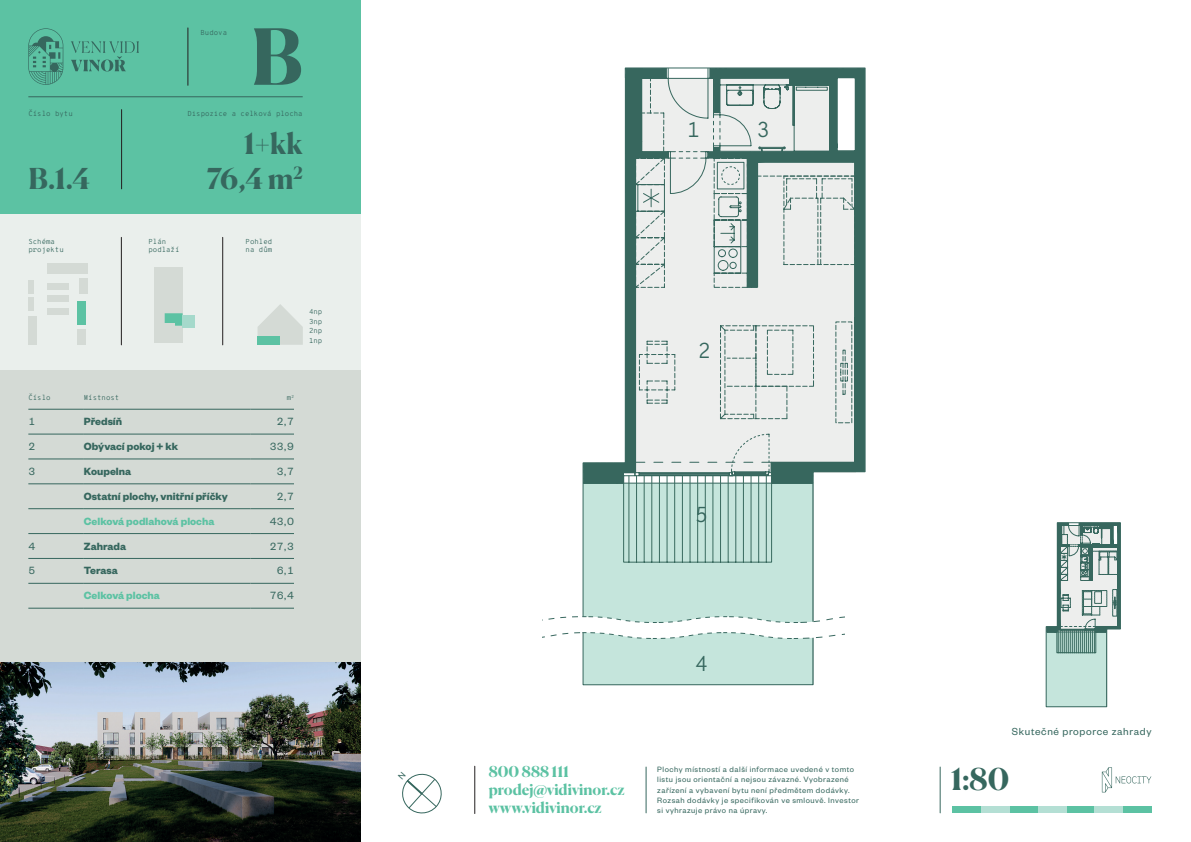
<style>
.page{position:relative;width:1191px;height:842px;background:#fff}
.page>*{position:absolute;margin:0;border:0;box-sizing:border-box;transform-origin:0 0}
.t1{font:700 77.1px "Canela";color:#36675e}
.t2{font:700 30px "Canela";color:#36675e}
.t3{font:700 28.8px/34.6px "Canela";color:#36675e;text-align:right}
.t4{font:300 21.6px "Overpass Mono";color:#36675e}
.t5{font:700 15px/18px "Canela";color:#5cc2a3}
.t6{font:700 11.5px "Founders Grotesk";color:#36675e}
.t7{font:700 11.5px "Founders Grotesk";color:#5cc2a3}
.t8{font:11.5px "Founders Grotesk";color:#36675e}
.t9{font:11.2px "Founders Grotesk";letter-spacing:.06em;color:#36675e}
.t10{font:8.5px/10.2px "Founders Grotesk";letter-spacing:.06em;color:#36675e}
.t11{font:300 7.2px/8.6px "Overpass Mono";color:#36675e}
</style>
<div class="page">
<div style="left:0;top:203px;width:360px;height:167px;background:#eaefec"></div>
<div style="left:0;top:0;width:360px;height:213px;background:#5cc2a3"></div>
<svg style="left:257px;top:304px;width:46px;height:41px"></svg>
<div style="left:257px;top:336px;width:23px;height:9px;background:#5cc2a3"></div>
<div style="left:47px;top:283px;width:21px;height:6px;background:#d4dad5"></div>
<div style="left:47px;top:296px;width:21px;height:6px;background:#d4dad5"></div>
<div style="left:79px;top:278px;width:8px;height:16px;background:#d4dad5"></div>
<div style="left:77px;top:301px;width:9px;height:24px;background:#5cc2a3"></div>
<div style="left:77px;top:329px;width:9px;height:16px;background:#d4dad5"></div>
<div style="left:28px;top:316px;width:9px;height:28px;background:#d4dad5"></div>
<div style="left:28px;top:297px;width:5px;height:14px;background:#d4dad5"></div>
<div style="left:28px;top:280px;width:5px;height:14px;background:#d4dad5"></div>
<div style="left:47px;top:263px;width:40px;height:10px;background:#d4dad5"></div>
<div style="left:47px;top:308px;width:21px;height:7px;background:#d4dad5"></div>
<div style="left:154px;top:267px;width:29px;height:76px;background:#d4dad5"></div>
<svg style="left:165px;top:313px;width:18px;height:13px"></svg>
<div style="left:183px;top:315px;width:12px;height:12px;background:#a5d9cb"></div>
<div style="left:163px;top:323px;width:11px;height:6px;background:#d4dad5"></div>
<svg style="left:583px;top:68px;width:282px;height:617px"></svg>
<svg style="left:583px;top:68px;width:272px;height:494px"></svg>
<svg style="left:542px;top:616px;width:303px;height:23px"></svg>
<div style="left:845px;top:599px;width:24px;height:61px;background:#fff"></div>
<hr style="left:28px;top:97px;width:275px;height:1px;background:#36675e">
<svg style="left:28px;top:28px;width:111px;height:57px"></svg>
<hr style="left:474px;top:766px;width:1px;height:47px;background:#231f20">
<hr style="left:121px;top:237px;width:1px;height:108px;background:#231f20">
<hr style="left:222px;top:237px;width:1px;height:108px;background:#231f20">
<hr style="left:188px;top:28px;width:1px;height:57px;background:#231f20">
<hr style="left:121px;top:110px;width:1px;height:79px;background:#231f20">
<div style="left:0;top:370px;width:360px;height:365px;background:#d4dad5"></div>
<hr style="left:28px;top:409px;width:56px;height:1px;background:#36675e">
<hr style="left:84px;top:409px;width:166px;height:1px;background:#36675e">
<hr style="left:250px;top:409px;width:44px;height:1px;background:#36675e">
<hr style="left:28px;top:434px;width:56px;height:1px;background:#36675e">
<hr style="left:84px;top:434px;width:166px;height:1px;background:#36675e">
<hr style="left:250px;top:434px;width:44px;height:1px;background:#36675e">
<hr style="left:28px;top:459px;width:56px;height:1px;background:#36675e">
<hr style="left:84px;top:459px;width:166px;height:1px;background:#36675e">
<hr style="left:250px;top:459px;width:44px;height:1px;background:#36675e">
<hr style="left:28px;top:484px;width:56px;height:1px;background:#36675e">
<hr style="left:84px;top:484px;width:166px;height:1px;background:#36675e">
<hr style="left:250px;top:484px;width:44px;height:1px;background:#36675e">
<hr style="left:28px;top:508px;width:56px;height:1px;background:#36675e">
<hr style="left:84px;top:508px;width:166px;height:1px;background:#36675e">
<hr style="left:250px;top:508px;width:44px;height:1px;background:#36675e">
<hr style="left:28px;top:533px;width:56px;height:1px;background:#36675e">
<hr style="left:84px;top:533px;width:166px;height:1px;background:#36675e">
<hr style="left:250px;top:533px;width:44px;height:1px;background:#36675e">
<hr style="left:28px;top:558px;width:56px;height:1px;background:#36675e">
<hr style="left:84px;top:558px;width:166px;height:1px;background:#36675e">
<hr style="left:250px;top:558px;width:44px;height:1px;background:#36675e">
<hr style="left:28px;top:583px;width:56px;height:1px;background:#36675e">
<hr style="left:84px;top:583px;width:166px;height:1px;background:#36675e">
<hr style="left:250px;top:583px;width:44px;height:1px;background:#36675e">
<hr style="left:28px;top:608px;width:56px;height:1px;background:#36675e">
<hr style="left:84px;top:608px;width:166px;height:1px;background:#36675e">
<hr style="left:250px;top:608px;width:44px;height:1px;background:#36675e">
<img style="left:0;top:662px;width:360px;height:180px">
<svg style="left:1101px;top:767px;width:50px;height:25px"></svg>
<hr style="left:646px;top:767px;width:1px;height:46px;background:#36675e">
<hr style="left:940px;top:767px;width:1px;height:46px;background:#36675e">
<div style="left:952px;top:806px;width:29px;height:7px;background:#5cc2a3"></div>
<div style="left:1123px;top:806px;width:28px;height:7px;background:#5cc2a3"></div>
<div style="left:1009px;top:806px;width:28px;height:7px;background:#5cc2a3"></div>
<div style="left:1066px;top:806px;width:28px;height:7px;background:#5cc2a3"></div>
<div style="left:981px;top:806px;width:28px;height:7px;background:#b4dfd4"></div>
<div style="left:1037px;top:806px;width:29px;height:7px;background:#b4dfd4"></div>
<div style="left:1094px;top:806px;width:29px;height:7px;background:#b4dfd4"></div>
<svg style="left:1045px;top:522px;width:75px;height:185px"></svg>
<svg style="left:402px;top:773px;width:40px;height:41px"></svg>
<p class="t11" style="left:28px;top:109px;width:46px">Číslo bytu</p>
<h3 class="t3" style="left:28px;top:159px;width:63px">B.1.4</h3>
<p class="t11" style="left:28px;top:237px;width:37px">Schéma projektu</p>
<p class="t11" style="left:200px;top:28px;width:28px">Budova</p>
<h1 class="t1" style="left:251px;top:-4px;width:54px">B</h1>
<p class="t11" style="left:187px;top:109px;width:117px">Dispozice a celková plocha</p>
<h3 class="t3" style="left:207px;top:124px;width:98px">1+kk<br>76,4 m<sup>2</sup></h3>
<p class="t11" style="left:148px;top:237px;width:33px">Plán podlaží</p>
<p class="t11" style="left:246px;top:237px;width:28px">Pohled na dům</p>
<p class="t11" style="left:309px;top:307px;width:15px;line-height:9.5px;text-align:justify">4np 3np 2np 1np</p>
<p class="t11" style="left:28px;top:393px;width:24px">Číslo</p>
<p class="t11" style="left:84px;top:393px;width:37px">Místnost</p>
<p class="t11" style="left:287px;top:393px;width:9px">m<sup>2</sup></p>
<h3 class="t8" style="left:28px;top:415px;width:8px">1</h3>
<h3 class="t6" style="left:84px;top:414px;width:40px">Předsíň</h3>
<h3 class="t8" style="left:277px;top:415px;width:19px">2,7</h3>
<h3 class="t8" style="left:28px;top:439px;width:8px">2</h3>
<h3 class="t6" style="left:84px;top:439px;width:96px">Obývací pokoj + kk</h3>
<h3 class="t8" style="left:270px;top:439px;width:26px">33,9</h3>
<h3 class="t8" style="left:28px;top:464px;width:8px">3</h3>
<h3 class="t6" style="left:84px;top:464px;width:49px">Koupelna</h3>
<h3 class="t8" style="left:277px;top:464px;width:19px">3,7</h3>
<h3 class="t6" style="left:84px;top:489px;width:145px">Ostatní plochy, vnitřní příčky</h3>
<h3 class="t8" style="left:277px;top:489px;width:19px">2,7</h3>
<h3 class="t7" style="left:84px;top:514px;width:132px">Celková podlahová plocha</h3>
<h3 class="t8" style="left:270px;top:514px;width:26px">43,0</h3>
<h3 class="t8" style="left:28px;top:539px;width:8px">4</h3>
<h3 class="t6" style="left:84px;top:539px;width:44px">Zahrada</h3>
<h3 class="t8" style="left:270px;top:539px;width:26px">27,3</h3>
<h3 class="t8" style="left:28px;top:564px;width:8px">5</h3>
<h3 class="t6" style="left:84px;top:563px;width:36px">Terasa</h3>
<h3 class="t8" style="left:277px;top:564px;width:19px">6,1</h3>
<h3 class="t7" style="left:84px;top:588px;width:78px">Celková plocha</h3>
<h3 class="t8" style="left:270px;top:589px;width:26px">76,4</h3>
<h3 class="t4" style="left:687px;top:112px;width:15px">1</h3>
<h3 class="t4" style="left:756px;top:112px;width:15px">3</h3>
<h3 class="t4" style="left:698px;top:332px;width:15px">2</h3>
<h3 class="t4" style="left:695px;top:497px;width:15px">5</h3>
<h3 class="t4" style="left:695px;top:646px;width:15px">4</h3>
<h3 class="t9" style="left:1012px;top:725px;width:141px">Skutečné proporce zahrady</h3>
<h3 class="t5" style="left:489px;top:761px;width:137px">800 888 111 prodej@vidivinor.cz www.vidivinor.cz</h3>
<h2 class="t2" style="left:950px;top:756px;width:60px">1:80</h2>
<p class="t10" style="left:657px;top:764px;width:203px">Plochy místností a další informace uvedené v tomto listu jsou orientační a nejsou závazné. Vyobrazené zařízení a vybavení bytu není předmětem dodávky.<br>Rozsah dodávky je specifikován ve smlouvě. Investor si vyhrazuje právo na úpravy.</p>
</div>
